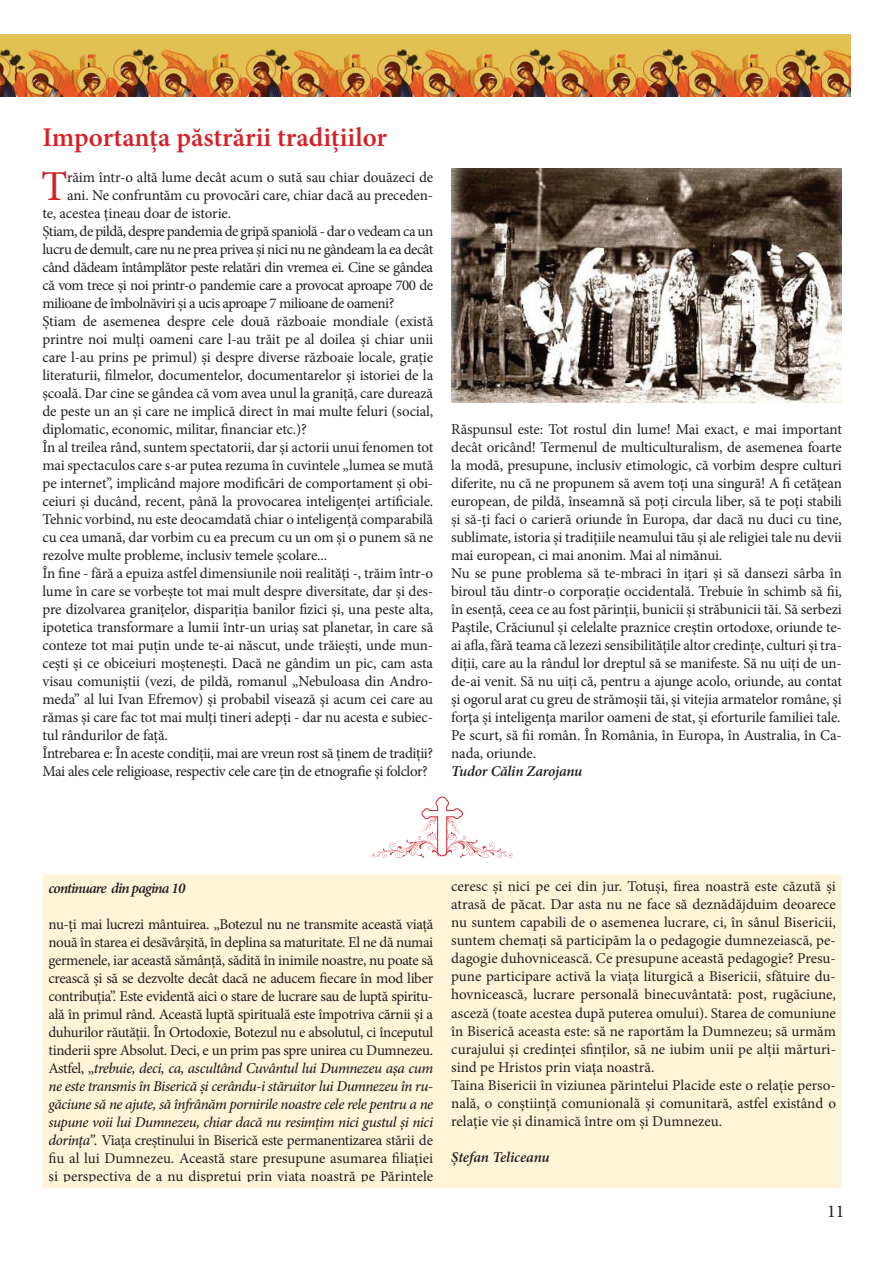
<style>
.page{position:relative;width:893px;height:1263px;background:#fff}
.page>*{position:absolute;margin:0;border:0;box-sizing:border-box;transform-origin:0 0}
.t1{font:42.75px "Minion Pro";color:#d1232a}
.t2{font:600 27px "Minion Pro";color:#d91f26}
.t3{font:18px "Minion Pro";color:#231f20}
.t4{font:15px/18px "Minion Pro";letter-spacing:-.01em;color:#231f20}
.t5{font:15px "Minion Pro";letter-spacing:-.035em;color:#231f20}
.t6{font:italic 600 15px "Minion Pro";letter-spacing:-.02em;color:#231f20}
.t7{font:italic 600 15px "Minion Pro";letter-spacing:-.06em;color:#231f20}
.s1{font-weight:500;font-style:italic}
</style>
<div class="page">
<img style="left:0;top:34px;width:850px;height:63px">
<svg style="left:371px;top:796px;width:142px;height:62px"></svg>
<div style="left:46px;top:877px;width:793px;height:308px;background:#fef5d8"></div>
<div style="left:43px;top:874px;width:799px;height:314px;border:6px solid #fef5d8"></div>
<img style="left:451px;top:169px;width:391px;height:233px">
<h2 class="t2" style="left:43px;top:118px;width:346px">Importanța păstrării tradițiilor</h2>
<h1 class="t1" style="left:41px;top:157px;width:28px">T</h1>
<p class="t4" style="left:67px;top:168px;width:367px">răim într-o altă lume decât acum o sută sau chiar douăzeci de</p>
<p class="t4" style="left:67px;top:186px;width:367px">ani. Ne confruntăm cu provocări care, chiar dacă au preceden-</p>
<p class="t4" style="left:43px;top:204px;width:190px">te, acestea țineau doar de istorie.</p>
<p class="t5" style="left:43px;top:221px;width:392px">Știam, de pildă, despre pandemia de gripă spaniolă - dar o vedeam ca un</p>
<p class="t5" style="left:43px;top:239px;width:392px">lucru de demult, care nu ne prea privea și nici nu ne gândeam la ea decât</p>
<p class="t5" style="left:43px;top:257px;width:392px">când dădeam întâmplător peste relatări din vremea ei. Cine se gândea</p>
<p class="t5" style="left:43px;top:275px;width:392px">că vom trece și noi printr-o pandemie care a provocat aproape 700 de</p>
<p class="t5" style="left:43px;top:293px;width:353px">milioane de îmbolnăviri și a ucis aproape 7 milioane de oameni?</p>
<p class="t4" style="left:43px;top:312px;width:392px">Știam de asemenea despre cele două războaie mondiale (există</p>
<p class="t4" style="left:43px;top:330px;width:392px">printre noi mulți oameni care l-au trăit pe al doilea și chiar unii</p>
<p class="t4" style="left:43px;top:348px;width:392px">care l-au prins pe primul) și despre diverse războaie locale, grație</p>
<p class="t4" style="left:43px;top:366px;width:392px">literaturii, filmelor, documentelor, documentarelor și istoriei de la</p>
<p class="t4" style="left:43px;top:384px;width:392px">școală. Dar cine se gândea că vom avea unul la graniță, care durează</p>
<p class="t4" style="left:43px;top:402px;width:392px">de peste un an și care ne implică direct în mai multe feluri (social,</p>
<p class="t4" style="left:43px;top:420px;width:266px">diplomatic, economic, militar, financiar etc.)?</p>
<p class="t4" style="left:43px;top:438px;width:392px">În al treilea rând, suntem spectatorii, dar și actorii unui fenomen tot</p>
<p class="t4" style="left:43px;top:456px;width:392px">mai spectaculos care s-ar putea rezuma în cuvintele „lumea se mută</p>
<p class="t4" style="left:43px;top:474px;width:392px">pe internet”, implicând majore modificări de comportament și obi-</p>
<p class="t4" style="left:43px;top:492px;width:392px">ceiuri și ducând, recent, până la provocarea inteligenței artificiale.</p>
<p class="t4" style="left:43px;top:510px;width:392px">Tehnic vorbind, nu este deocamdată chiar o inteligență comparabilă</p>
<p class="t4" style="left:43px;top:528px;width:392px">cu cea umană, dar vorbim cu ea precum cu un om și o punem să ne</p>
<p class="t4" style="left:43px;top:546px;width:286px">rezolve multe probleme, inclusiv temele școlare...</p>
<p class="t4" style="left:43px;top:564px;width:392px">În fine - fără a epuiza astfel dimensiunile noii realități -, trăim într-o</p>
<p class="t4" style="left:43px;top:582px;width:392px">lume în care se vorbește tot mai mult despre diversitate, dar și des-</p>
<p class="t4" style="left:43px;top:600px;width:392px">pre dizolvarea granițelor, dispariția banilor fizici și, una peste alta,</p>
<p class="t4" style="left:43px;top:618px;width:392px">ipotetica transformare a lumii într-un uriaș sat planetar, în care să</p>
<p class="t4" style="left:43px;top:636px;width:392px">conteze tot mai puțin unde te-ai născut, unde trăiești, unde mun-</p>
<p class="t4" style="left:43px;top:654px;width:392px">cești și ce obiceiuri moștenești. Dacă ne gândim un pic, cam asta</p>
<p class="t4" style="left:43px;top:672px;width:392px">visau comuniștii (vezi, de pildă, romanul „Nebuloasa din Andro-</p>
<p class="t4" style="left:43px;top:690px;width:392px">meda” al lui Ivan Efremov) și probabil visează și acum cei care au</p>
<p class="t4" style="left:43px;top:708px;width:392px">rămas și care fac tot mai mulți tineri adepți - dar nu acesta e subiec-</p>
<p class="t4" style="left:43px;top:726px;width:127px">tul rândurilor de față.</p>
<p class="t4" style="left:43px;top:744px;width:392px">Întrebarea e: În aceste condiții, mai are vreun rost să ținem de tradiții?</p>
<p class="t4" style="left:43px;top:762px;width:387px">Mai ales cele religioase, respectiv cele care țin de etnografie și folclor?</p>
<p class="t4" style="left:451px;top:420px;width:392px">Răspunsul este: Tot rostul din lume! Mai exact, e mai important decât oricând! Termenul de multiculturalism, de asemenea foarte la modă, presupune, inclusiv etimologic, că vorbim despre culturi diferite, nu că ne propunem să avem toți una singură! A fi cetățean european, de pildă, înseamnă să poți circula liber, să te poți stabili și să-ți faci o carieră oriunde în Europa, dar dacă nu duci cu tine, sublimate, istoria și tradițiile neamului tău și ale religiei tale nu devii mai european, ci mai anonim. Mai al nimănui.<br>Nu se pune problema să te-mbraci în ițari și să dansezi sârba în biroul tău dintr-o corporație occidentală. Trebuie în schimb să fii, în esență, ceea ce au fost părinții, bunicii și străbunicii tăi. Să serbezi Paștile, Crăciunul și celelalte praznice creștin ortodoxe, oriunde te&shy;ai afla, fără teama că lezezi sensibilitățile altor credințe, culturi și tra&shy;diții, care au la rândul lor dreptul să se manifeste. Să nu uiți de un&shy;de-ai venit. Să nu uiți că, pentru a ajunge acolo, oriunde, au contat și ogorul arat cu greu de strămoșii tăi, și vitejia armatelor române, şi forţa şi inteligenţa marilor oameni de stat, și eforturile familiei tale.<br>Pe scurt, să fii român. În România, în Europa, în Australia, în Ca&shy;nada, oriunde.</p>
<p class="t6" style="left:451px;top:760px;width:133px">Tudor Călin Zarojanu</p>
<p class="t7" style="left:49px;top:877px;width:138px">continuare din pagina 10</p>
<p class="t4" style="left:49px;top:915px;width:386px;text-align:justify">nu-ți mai lucrezi mântuirea. „Botezul nu ne transmite această viață nouă în starea ei desăvârșită, în deplina sa maturitate. El ne dă numai germenele, iar această sămânță, sădită în inimile noastre, nu poate să crească și să se dezvolte decât dacă ne aducem fiecare în mod liber contribuția”. Este evidentă aici o stare de lucrare sau de luptă spiritu&shy;ală în primul rând. Această luptă spirituală este împotriva cărnii și a duhurilor răutății. În Ortodoxie, Botezul nu e absolutul, ci începutul tinderii spre Absolut. Deci, e un prim pas spre unirea cu Dumnezeu.<br>Astfel, „<span class="s1">trebuie, deci, ca, ascultând Cuvântul lui Dumnezeu așa cum ne este transmis în Biserică și cerându-i stăruitor lui Dumnezeu în ru&shy;găciune să ne ajute, să înfrânăm pornirile noastre cele rele pentru a ne supune voii lui Dumnezeu, chiar dacă nu resimțim nici gustul și nici dorința”.</span> Viața creștinului în Biserică este permanentizarea stării de fiu al lui Dumnezeu. Această stare presupune asumarea filiației și perspectiva de a nu disprețui prin viața noastră pe Părintele</p>
<p class="t4" style="left:451px;top:878px;width:386px">ceresc și nici pe cei din jur. Totuși, firea noastră este căzută și atrasă de păcat. Dar asta nu ne face să deznădăjduim deoarece nu suntem capabili de o asemenea lucrare, ci, în sânul Bisericii, suntem chemați să participăm la o pedagogie dumnezeiască, pe&shy;dagogie duhovnicească. Ce presupune această pedagogie? Presu&shy;pune participare activă la viața liturgică a Bisericii, sfătuire du&shy;hovnicească, lucrare personală binecuvântată: post, rugăciune, asceză (toate acestea după puterea omului). Starea de comuniune în Biserică aceasta este: să ne raportăm la Dumnezeu; să urmăm curajului și credinței sfinților, să ne iubim unii pe alții mărturi&shy;sind pe Hristos prin viața noastră.<br>Taina Bisericii în viziunea părintelui Placide este o relație perso&shy;nală, o conștiință comunională și comunitară, astfel existând o relație vie și dinamică între om și Dumnezeu.</p>
<p class="t6" style="left:451px;top:1146px;width:100px">Ștefan Teliceanu</p>
<p class="t3" style="left:827px;top:1199px;width:19px">11</p>
</div>
